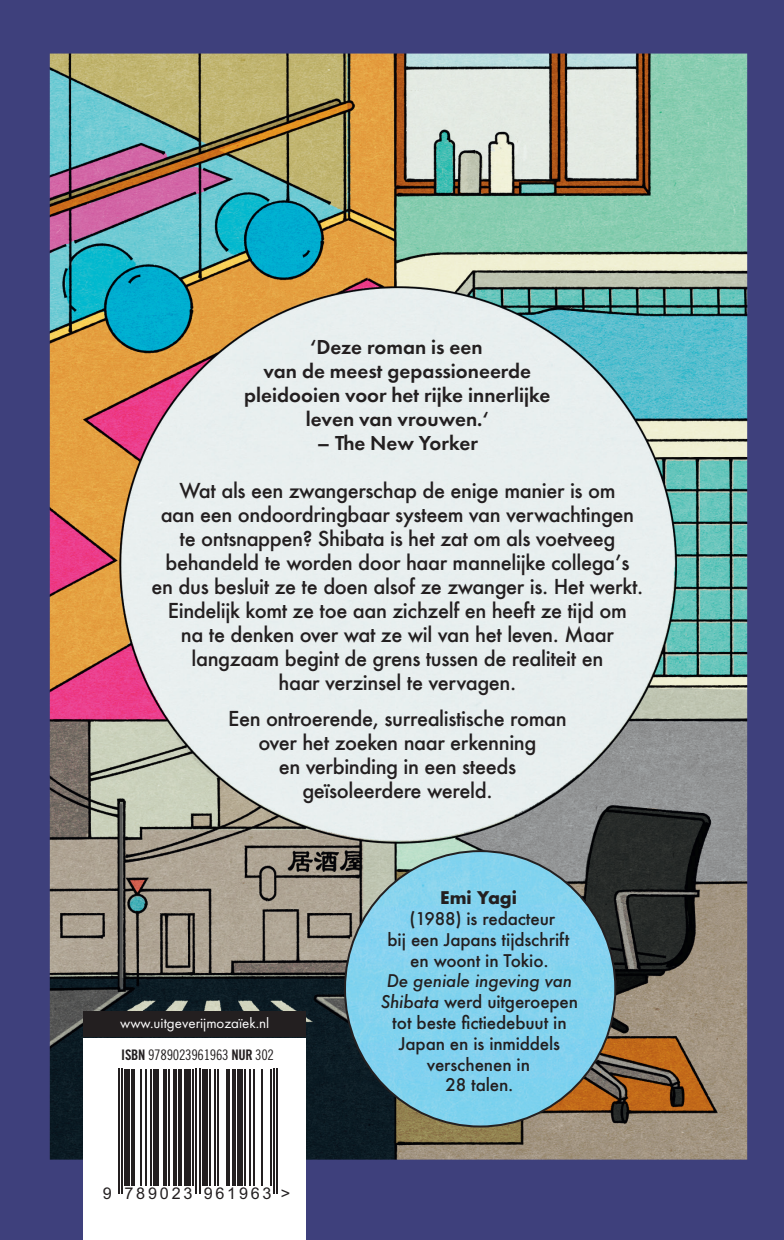
<style>
.page{position:relative;width:784px;height:1240px;background:#fff}
.page>*{position:absolute;margin:0;border:0;box-sizing:border-box;transform-origin:0 0}
.t1{font:600 21px/24px "Futura PT";color:#231f20;text-align:center}
.t2{font:500 20px/24px "Futura";letter-spacing:-.02em;color:#231f20;text-align:center}
.t3{font:500 17px/20.8px "Futura";letter-spacing:-.01em;color:#231f20;text-align:center}
.t4{font:700 17px "Futura";letter-spacing:-.005em;color:#231f20}
.t5{font:16.2px "Arial";letter-spacing:.17em;color:#231f20}
.t6{font:15px "Futura PT";color:#fff}
.t7{font:14.6px "Trade Gothic LT Std Cn 18";letter-spacing:-.02em;color:#231f20}
.s1{font-family:"Trade Gothic LT Std Bd Cn 20"}
.s2{font-style:italic}
</style>
<div class="page">
<div style="left:0;top:0;width:784px;height:1239px;background:#3e407c"></div>
<img style="left:50px;top:54px;width:697px;height:1105px">
<img style="left:345px;top:851px;width:270px;height:275px">
<div style="left:84px;top:1011px;width:222px;height:25px;background:#231f20"></div>
<div style="left:84px;top:1037px;width:222px;height:202px;background:#fff"></div>
<hr style="left:118px;top:1068px;width:2px;height:125px;background:#231f20">
<hr style="left:121px;top:1068px;width:2px;height:125px;background:#231f20">
<div style="left:125px;top:1068px;width:5px;height:117px;background:#231f20"></div>
<hr style="left:131px;top:1068px;width:4px;height:117px;background:#231f20">
<hr style="left:140px;top:1068px;width:2px;height:117px;background:#231f20">
<hr style="left:145px;top:1068px;width:2px;height:117px;background:#231f20">
<hr style="left:150px;top:1068px;width:2px;height:117px;background:#231f20">
<div style="left:153px;top:1068px;width:5px;height:117px;background:#231f20"></div>
<hr style="left:163px;top:1068px;width:4px;height:117px;background:#231f20">
<hr style="left:169px;top:1068px;width:1px;height:117px;background:#231f20">
<hr style="left:173px;top:1068px;width:4px;height:117px;background:#231f20">
<hr style="left:179px;top:1068px;width:3px;height:117px;background:#231f20">
<div style="left:184px;top:1068px;width:6px;height:117px;background:#231f20"></div>
<hr style="left:192px;top:1068px;width:2px;height:117px;background:#231f20">
<hr style="left:195px;top:1068px;width:2px;height:125px;background:#231f20">
<hr style="left:199px;top:1068px;width:2px;height:125px;background:#231f20">
<div style="left:202px;top:1068px;width:5px;height:117px;background:#231f20"></div>
<hr style="left:209px;top:1068px;width:2px;height:117px;background:#231f20">
<hr style="left:214px;top:1068px;width:2px;height:117px;background:#231f20">
<hr style="left:217px;top:1068px;width:2px;height:117px;background:#231f20">
<hr style="left:226px;top:1068px;width:3px;height:117px;background:#231f20">
<hr style="left:233px;top:1068px;width:3px;height:117px;background:#231f20">
<div style="left:238px;top:1068px;width:5px;height:117px;background:#231f20"></div>
<hr style="left:244px;top:1068px;width:2px;height:117px;background:#231f20">
<hr style="left:249px;top:1068px;width:2px;height:117px;background:#231f20">
<hr style="left:253px;top:1068px;width:1px;height:117px;background:#231f20">
<hr style="left:261px;top:1068px;width:2px;height:117px;background:#231f20">
<hr style="left:270px;top:1068px;width:1px;height:117px;background:#231f20">
<hr style="left:273px;top:1068px;width:2px;height:125px;background:#231f20">
<hr style="left:276px;top:1068px;width:2px;height:125px;background:#231f20">
<p class="t1" style="left:244px;top:335px;width:308px">‘Deze roman is een<br>van de meest gepassioneerde pleidooien voor het rijke innerlijke leven van vrouwen.‘</p>
<p class="t1" style="left:317px;top:431px;width:163px">– The New Yorker</p>
<p class="t2" style="left:152px;top:478px;width:493px">Wat als een zwangerschap de enige manier is om<br>aan een ondoordringbaar systeem van verwachtingen te ontsnappen? Shibata is het zat om als voetveeg behandeld te worden door haar mannelijke collegaʼs<br>en dus besluit ze te doen alsof ze zwanger is. Het werkt.<br>Eindelijk komt ze toe aan zichzelf en heeft ze tijd om<br>na te denken over wat ze wil van het leven. Maar langzaam begint de grens tussen de realiteit en<br>haar verzinsel te vervagen.</p>
<p class="t2" style="left:228px;top:706px;width:340px">Een ontroerende, surrealistische roman over het zoeken naar erkenning<br>en verbinding in een steeds geïsoleerdere wereld.</p>
<p class="t6" style="left:120px;top:1014px;width:151px">www.uitgeverijmozaïek.nl</p>
<p class="t7" style="left:121px;top:1045px;width:154px"><span class="s1">ISBN</span> 9789023961963 <span class="s1">NUR</span> 302</p>
<p class="t5" style="left:103px;top:1182px;width:189px">9 789023 961963 &gt;</p>
<p class="t4" style="left:440px;top:885px;width:78px">Emi Yagi</p>
<p class="t3" style="left:387px;top:907px;width:183px">(1988) is redacteur<br>bij een Japans tijdschrift en woont in Tokio.</p>
<p class="t3" style="left:381px;top:970px;width:199px"><span class="s2">De geniale ingeving van<br>Shibata</span> werd uitgeroepen tot beste fictiedebuut in<br>Japan en is inmiddels verschenen in<br>28 talen.</p>
</div>
